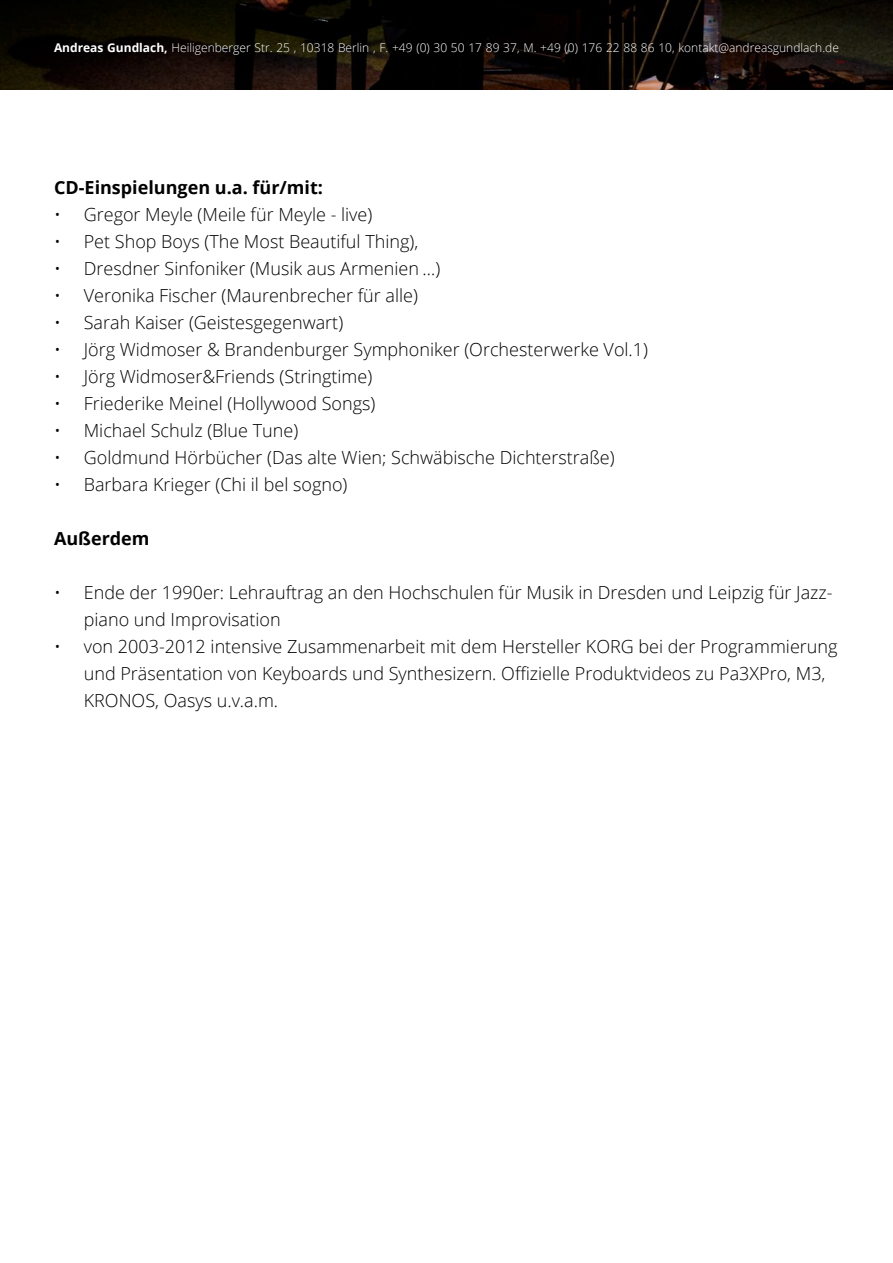
<style>
.page{position:relative;width:893px;height:1263px;background:#fff}
.page>*{position:absolute;margin:0;border:0;box-sizing:border-box;transform-origin:0 0}
.t1{font:300 18px/27px "Open Sans";color:#000}
.t2{font:700 18px "Open Sans";color:#000}
.t3{font:300 12px "Open Sans";color:#fff}
.s1{font-weight:700}
</style>
<div class="page">
<img style="left:0;top:0;width:893px;height:89px">
<p class="t3" style="left:54px;top:40px;width:786px"><span class="s1">Andreas Gundlach,</span> Heiligenberger Str. 25 , 10318 Berlin , F. +49 (0) 30 50 17 89 37, M. +49 (0) 176 22 88 86 10, kontakt@andreasgundlach.de</p>
<p class="t2" style="left:54px;top:175px;width:271px">CD-Einspielungen u.a. für/mit:</p>
<p class="t1" style="left:54px;top:200px;width:320px">• Gregor Meyle (Meile für Meyle - live)</p>
<p class="t1" style="left:54px;top:227px;width:366px">• Pet Shop Boys (The Most Beautiful Thing),</p>
<p class="t1" style="left:54px;top:254px;width:388px">• Dresdner Sinfoniker (Musik aus Armenien …)</p>
<p class="t1" style="left:54px;top:281px;width:366px">• Veronika Fischer (Maurenbrecher für alle)</p>
<p class="t1" style="left:54px;top:308px;width:291px">• Sarah Kaiser (Geistesgegenwart)</p>
<p class="t1" style="left:54px;top:335px;width:596px">• Jörg Widmoser &amp; Brandenburger Symphoniker (Orchesterwerke Vol.1)</p>
<p class="t1" style="left:54px;top:362px;width:320px">• Jörg Widmoser&amp;Friends (Stringtime)</p>
<p class="t1" style="left:54px;top:389px;width:323px">• Friederike Meinel (Hollywood Songs)</p>
<p class="t1" style="left:54px;top:416px;width:246px">• Michael Schulz (Blue Tune)</p>
<p class="t1" style="left:54px;top:443px;width:562px">• Goldmund Hörbücher (Das alte Wien; Schwäbische Dichterstraße)</p>
<p class="t1" style="left:54px;top:470px;width:295px">• Barbara Krieger (Chi il bel sogno)</p>
<p class="t2" style="left:54px;top:526px;width:97px">Außerdem</p>
<p class="t1" style="left:84px;top:578px;width:750px;text-indent:-30px">• Ende der 1990er: Lehrauftrag an den Hochschulen für Musik in Dresden und Leipzig für Jazz&shy;piano und Improvisation</p>
<p class="t1" style="left:84px;top:632px;width:755px;text-indent:-30px">• von 2003-2012 intensive Zusammenarbeit mit dem Hersteller KORG bei der Programmierung und Präsentation von Keyboards und Synthesizern. Offizielle Produktvideos zu Pa3XPro, M3,<br>KRONOS, Oasys u.v.a.m.</p>
</div>
